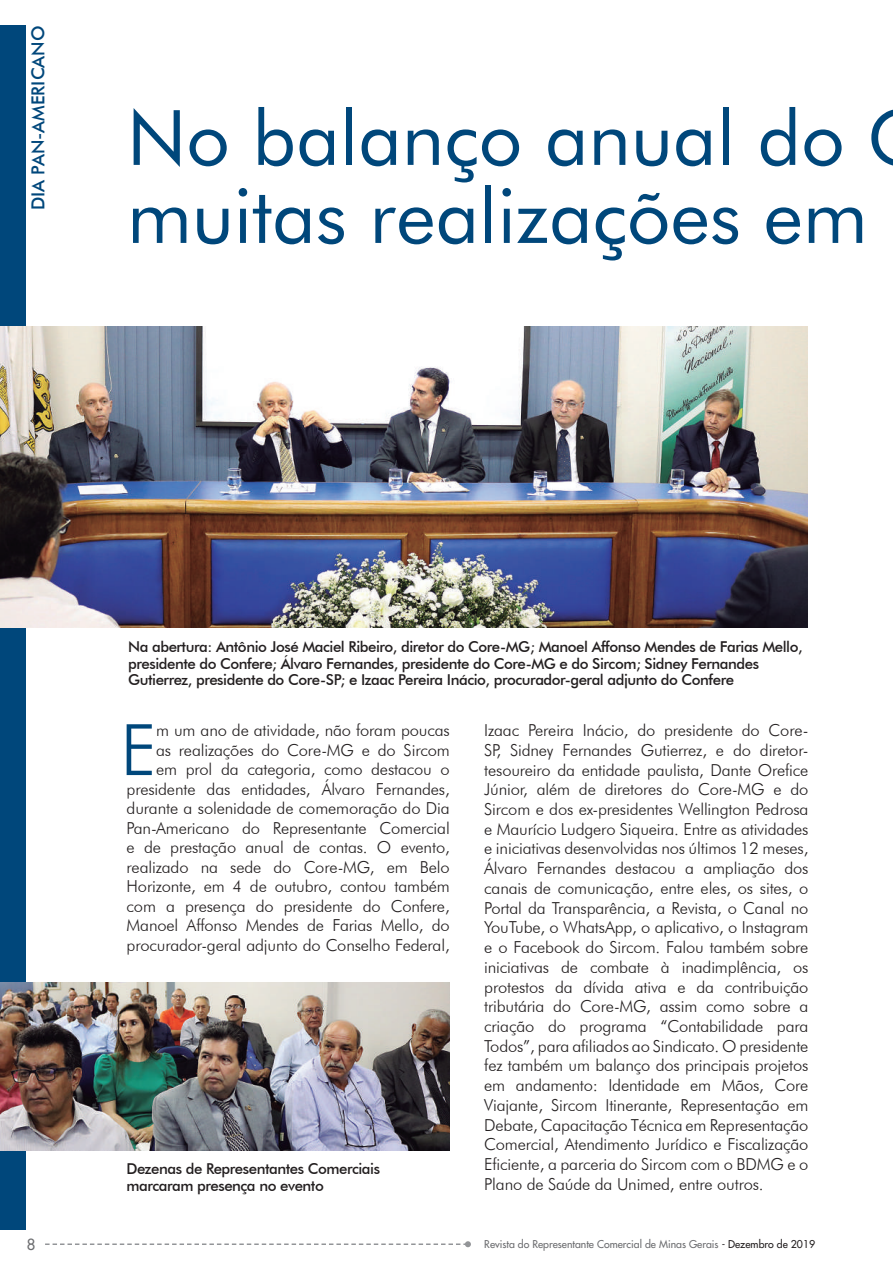
<style>
.page{position:relative;width:893px;height:1276px;background:#fff}
.page>*{position:absolute;margin:0;border:0;box-sizing:border-box;transform-origin:0 0}
.t1{font:76.5px/78px "Futura BT";color:#00477b}
.t2{font:300 71.1px "Futura BT";color:#00477b}
.t3{font:500 18px "Futura BT";color:#00477b}
.t4{font:300 16.5px/19.8px "Futura BT";letter-spacing:-.01em;color:#231f20;text-align:right}
.t5{font:500 15px/16.5px "Futura BT";letter-spacing:-.03em;color:#231f20}
.t6{font:15px "Futura LT";color:#6c6d70}
.t7{font:10.5px "Futura LT";color:#6c6d70}
.s1{color:#231f20}
</style>
<div class="page">
<svg style="left:45px;top:1241px;width:426px;height:6px"></svg>
<div style="left:0;top:26px;width:26px;height:1204px;background:#00477b"></div>
<img style="left:0;top:327px;width:808px;height:301px">
<img style="left:0;top:982px;width:450px;height:168px">
<p class="t3" style="left:27px;top:210px;width:186px;rotate:-90deg">DIA PAN-AMERICANO</p>
<h1 class="t1" style="left:127px;top:98px;width:742px">No balanço anual do muitas realizações em</h1>
<p class="t5" style="left:128px;top:638px;width:676px">Na abertura: Antônio José Maciel Ribeiro, diretor do Core-MG; Manoel Affonso Mendes de Farias Mello, presidente do Confere; Álvaro Fernandes, presidente do Core-MG e do Sircom; Sidney Fernandes<br>Gutierrez, presidente do Core-SP; e Izaac Pereira Inácio, procurador-geral adjunto do Confere</p>
<p class="t4" style="left:127px;top:720px;width:325px">m um ano de atividade, não foram poucas<br>as realizações do Core-MG e do Sircom<br>em prol da categoria, como destacou o presidente das entidades, Álvaro Fernandes, durante a solenidade de comemoração do Dia Pan-Americano do Representante Comercial e de prestação anual de contas. O evento, realizado na sede do Core-MG, em Belo Horizonte, em 4 de outubro, contou também com a presença do presidente do Confere, Manoel Affonso Mendes de Farias Mello, do procurador-geral adjunto do Conselho Federal,</p>
<h2 class="t2" style="left:120px;top:706px;width:38px">E</h2>
<p class="t5" style="left:126px;top:1160px;width:255px">Dezenas de Representantes Comerciais marcaram presença no evento</p>
<p class="t4" style="left:484px;top:720px;width:326px;text-align:justify">Izaac Pereira Inácio, do presidente do Core-SP, Sidney Fernandes Gutierrez, e do diretor&shy;tesoureiro da entidade paulista, Dante Orefice Júnior, além de diretores do Core-MG e do Sircom e dos ex-presidentes Wellington Pedrosa e Maurício Ludgero Siqueira. Entre as atividades e iniciativas desenvolvidas nos últimos 12 meses, Álvaro Fernandes destacou a ampliação dos canais de comunicação, entre eles, os sites, o Portal da Transparência, a Revista, o Canal no YouTube, o WhatsApp, o aplicativo, o Instagram e o Facebook do Sircom. Falou também sobre iniciativas de combate à inadimplência, os protestos da dívida ativa e da contribuição tributária do Core-MG, assim como sobre a criação do programa “Contabilidade para Todos”, para afiliados ao Sindicato. O presidente fez também um balanço dos principais projetos em andamento: Identidade em Mãos, Core Viajante, Sircom Itinerante, Representação em Debate, Capacitação Técnica em Representação Comercial, Atendimento Jurídico e Fiscalização Eficiente, a parceria do Sircom com o BDMG e o Plano de Saúde da Unimed, entre outros.</p>
<p class="t6" style="left:27px;top:1234px;width:10px">8</p>
<p class="t7" style="left:484px;top:1237px;width:332px">Revista do Representante Comercial de Minas Gerais <span class="s1">- Dezembro de 2019</span></p>
</div>
